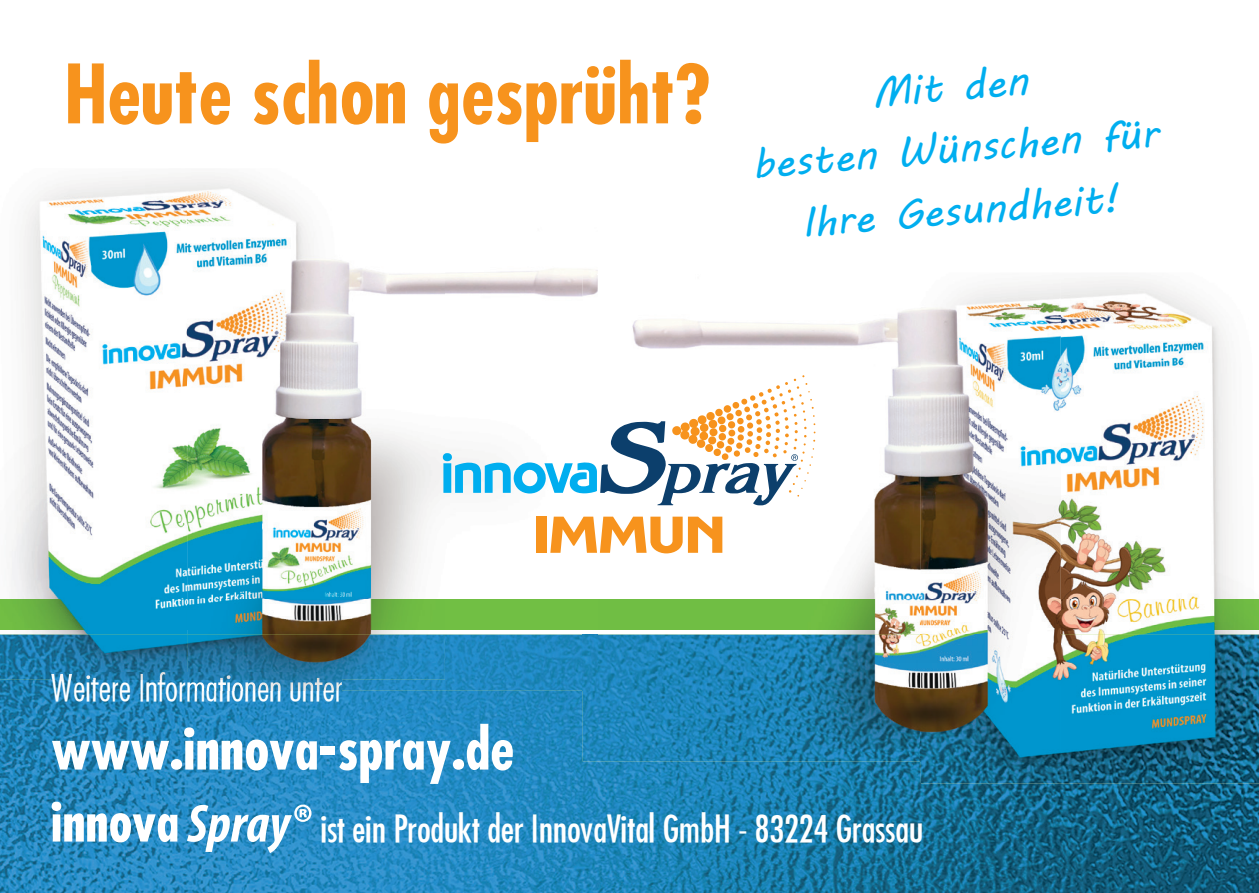
<style>
.page{position:relative;width:1259px;height:893px;background:#fff}
.page>*{position:absolute;margin:0;border:0;box-sizing:border-box;transform-origin:0 0}
.t1{font:700 condensed 79.2px "Futura";color:#f7931d}
.t2{font:700 condensed 57px "Futura";color:#fff}
.t3{font:41.4px/62.1px "MV Boli";color:#00aeef;text-align:center}
.t4{font:36px "Futura Condensed Normal";color:#fff}
.t5{font:36px "Futura Condensed Light Normal";color:#fff}
.s1{font-family:"Futura";font-weight:700;font-stretch:condensed;font-size:54px}
.s2{font-family:"Myriad Pro";font-weight:700;font-style:italic;font-stretch:condensed;font-size:54px}
</style>
<div class="page">
<img style="left:0;top:679px;width:1259px;height:214px">
<img style="left:22px;top:175px;width:238px;height:273px">
<img style="left:0;top:448px;width:188px;height:231px">
<img style="left:0;top:599px;width:188px;height:31px">
<img style="left:51px;top:672px;width:137px;height:7px">
<img style="left:445px;top:269px;width:153px;height:366px">
<img style="left:342px;top:635px;width:241px;height:55px">
<img style="left:188px;top:679px;width:154px;height:11px">
<img style="left:188px;top:204px;width:257px;height:475px">
<img style="left:1060px;top:279px;width:168px;height:84px">
<img style="left:1060px;top:363px;width:199px;height:272px">
<img style="left:921px;top:635px;width:338px;height:148px">
<img style="left:583px;top:275px;width:477px;height:487px">
<div style="left:536px;top:517px;width:10px;height:36px;background:#f7931d"></div>
<svg style="left:550px;top:517px;width:132px;height:36px"></svg>
<svg style="left:688px;top:517px;width:34px;height:36px"></svg>
<svg style="left:443px;top:375px;width:372px;height:130px"></svg>
<h1 class="t1" style="left:64px;top:43px;width:668px">Heute schon gesprüht?“</h1>
<p class="t3" style="left:745px;top:69px;width:409px;rotate:-4deg">Mit den<br>besten Wünschen für<br>Ihre Gesundheit!</p>
<p class="t5" style="left:51px;top:666px;width:292px">Weitere Informationen unter</p>
<h2 class="t2" style="left:51px;top:711px;width:464px">www.innova-spray.de</h2>
<p class="t4" style="left:51px;top:805px;width:873px"><span class="s1">innova</span> <span class="s2">Spray®</span> ist ein Produkt der InnovaVital GmbH - 83224 Grassau</p>
</div>
